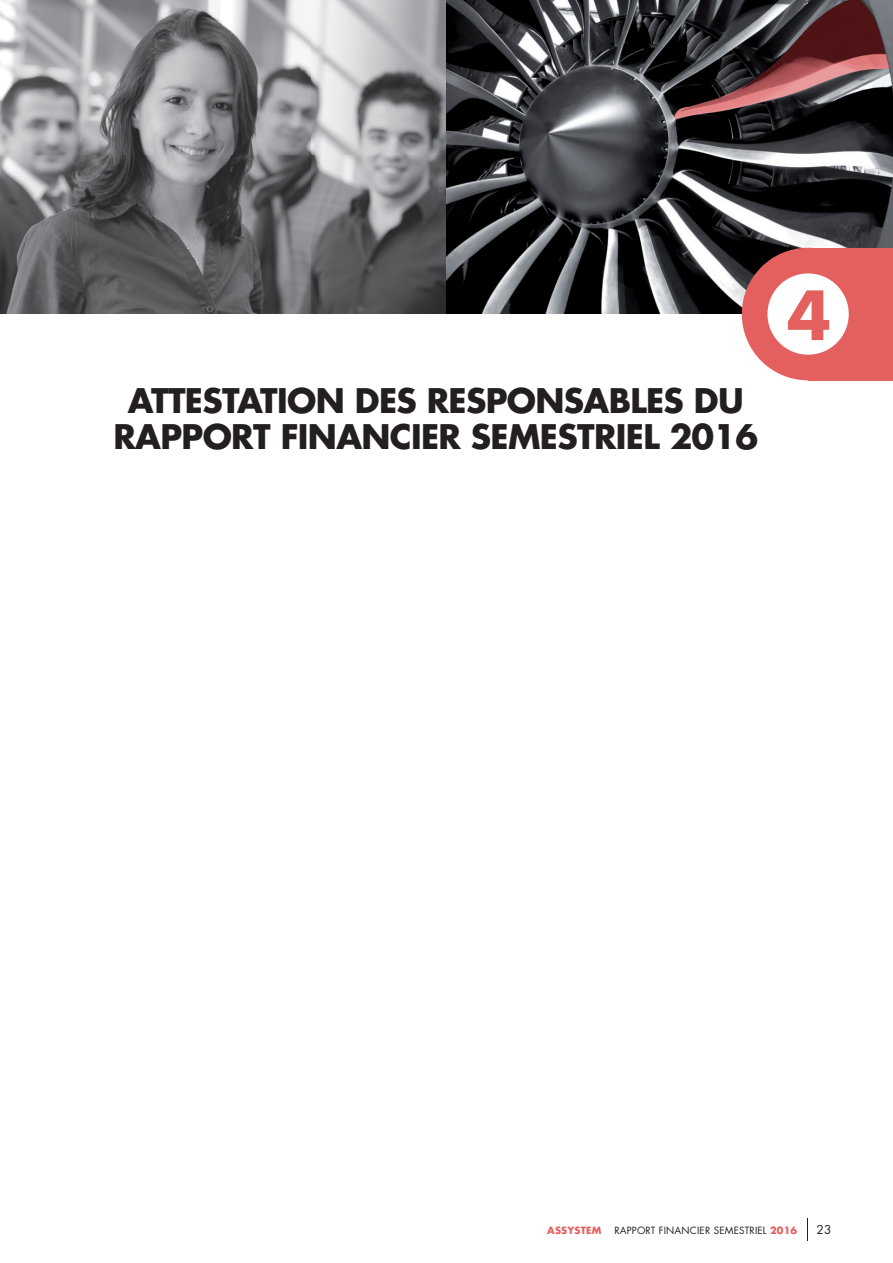
<style>
.page{position:relative;width:893px;height:1263px;background:#fff}
.page>*{position:absolute;margin:0;border:0;box-sizing:border-box;transform-origin:0 0}
.t1{font:700 65.85px "Futura Std";color:#e4605f}
.t2{font:700 33px/36px "Futura Std";letter-spacing:-.02em;color:#231f20;text-align:center}
.t3{font:12px "Futura Std";color:#231f20}
.t4{font:9.75px "Futura Std";letter-spacing:.02em;color:#231f20}
.t5{font:700 9.75px "Futura Std";letter-spacing:.02em;color:#e4605f}
.s1{font-weight:700;color:#e4605f}
</style>
<div class="page">
<img style="left:0;top:0;width:446px;height:314px">
<img style="left:446px;top:0;width:447px;height:314px">
<div style="left:808px;top:248px;width:85px;height:132px;background:#e4605f"></div>
<div style="left:742px;top:248px;width:132px;height:132px;background:#e4605f;border-radius:50%"></div>
<div style="left:766px;top:273px;width:83px;height:83px;background:#fff;border-radius:50%"></div>
<div style="left:766px;top:272px;width:84px;height:84px;border:2px solid #e4605f;border-radius:50%"></div>
<svg style="left:807px;top:1218px;width:1px;height:23px"></svg>
<p class="t2" style="left:113px;top:385px;width:646px">ATTESTATION DES RESPONSABLES DU<br>RAPPORT FINANCIER SEMESTRIEL 2016</p>
<h1 class="t1" style="left:787px;top:285px;width:46px">4</h1>
<p class="t5" style="left:547px;top:1226px;width:56px">ASSYSTEM</p>
<p class="t4" style="left:614px;top:1226px;width:184px">RAPPORT FINANCIER SEMESTRIEL <span class="s1">2016</span></p>
<p class="t3" style="left:816px;top:1224px;width:17px">23</p>
</div>
